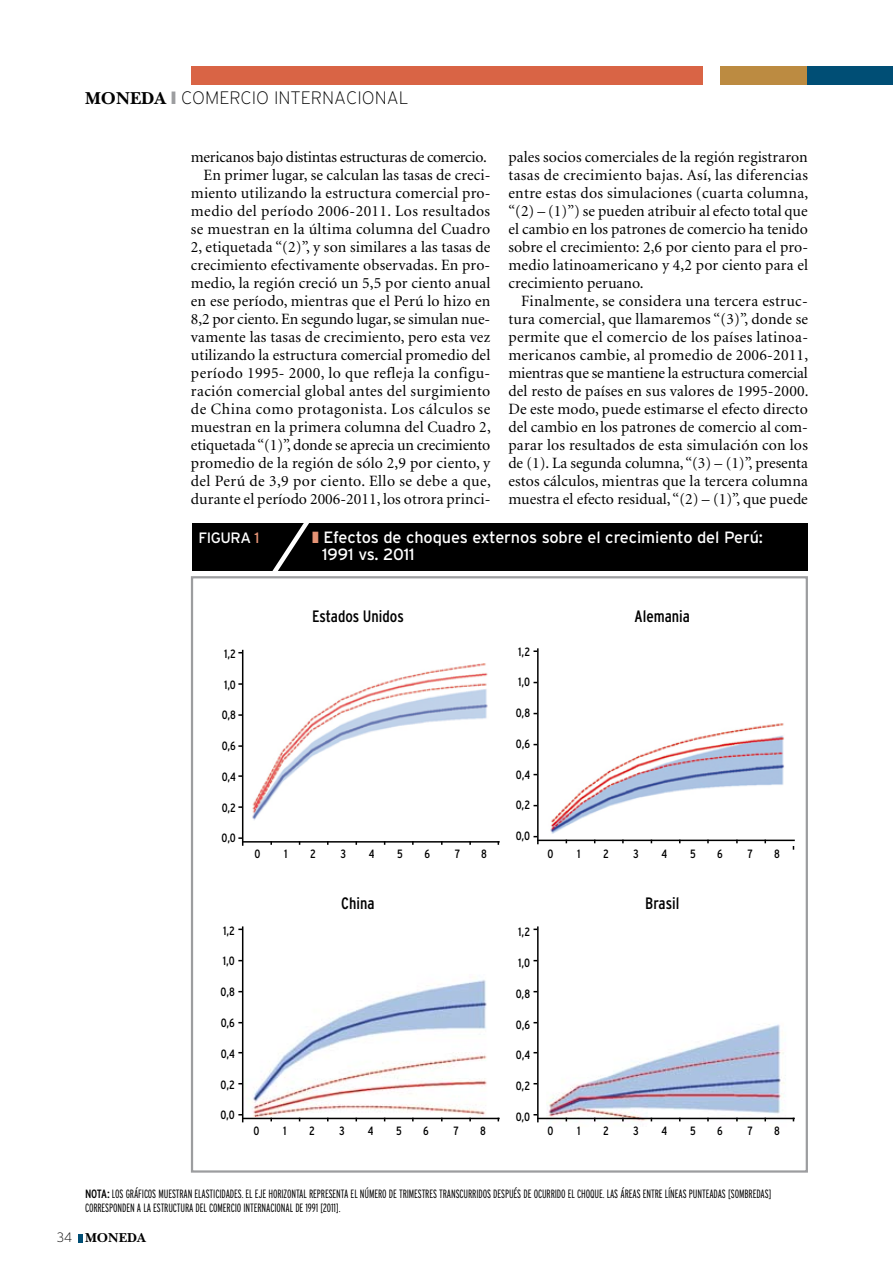
<style>
.page{position:relative;width:893px;height:1276px;background:#fff}
.page>*{position:absolute;margin:0;border:0;box-sizing:border-box;transform-origin:0 0}
.t1{font:200 18px "Interstate";color:#000}
.t2{font:condensed 16.5px "Interstate";color:#000}
.t3{font:16.35px/16.5px "Interstate";letter-spacing:-.01em;color:#fff}
.t4{font:15.75px/18px "Minion";letter-spacing:.01em;color:#000;text-align:justify}
.t5{font:15px "Interstate";letter-spacing:-.03em;color:#fff}
.t6{font:13.5px "New Baskerville Bold SC";color:#000}
.t7{font:300 extra-condensed 12px/13.5px "Interstate";letter-spacing:-.01em;color:#000}
.t8{font:condensed 12px "Interstate";color:#000}
.s1{font-family:"New Baskerville Bold SC";font-weight:400}
.s2{color:#9c9d9f}
.s3{color:#e69476}
.s4{font-weight:400;font-stretch:condensed}
.s5{font-family:"Interstate";font-weight:200}
</style>
<div class="page">
<div style="left:191px;top:67px;width:511px;height:18px;background:#d96445"></div>
<div style="left:721px;top:67px;width:87px;height:18px;background:#bc8b41"></div>
<div style="left:808px;top:67px;width:85px;height:18px;background:#004e75"></div>
<svg style="left:79px;top:1234px;width:4px;height:8px"></svg>
<div style="left:192px;top:523px;width:616px;height:48px;background:#000"></div>
<svg style="left:268px;top:523px;width:54px;height:55px"></svg>
<img style="left:252px;top:977px;width:235px;height:139px">
<img style="left:550px;top:723px;width:234px;height:111px">
<img style="left:546px;top:1024px;width:249px;height:98px">
<hr style="left:242px;top:650px;width:1px;height:196px;background:#000">
<hr style="left:242px;top:841px;width:258px;height:1px;background:#000">
<hr style="left:242px;top:926px;width:1px;height:196px;background:#000">
<hr style="left:242px;top:1117px;width:258px;height:2px;background:#000">
<hr style="left:537px;top:926px;width:2px;height:196px;background:#000">
<hr style="left:537px;top:1117px;width:258px;height:2px;background:#000">
<hr style="left:537px;top:648px;width:2px;height:196px;background:#000">
<hr style="left:537px;top:839px;width:258px;height:2px;background:#000">
<img style="left:252px;top:663px;width:236px;height:157px">
<p class="t1" style="left:85px;top:88px;width:325px"><span class="s1">MONEDA</span> <span class="s2">❙</span> COMERCIO INTERNACIONAL</p>
<p class="t4" style="left:191px;top:149px;width:302px;text-align:right">mericanos bajo distintas estructuras de comercio.<br>En primer lugar, se calculan las tasas de creci&shy;miento utilizando la estructura comercial pro&shy;medio del período 2006-2011. Los resultados se muestran en la última columna del Cuadro 2, etiquetada “(2)”, y son similares a las tasas de crecimiento efectivamente observadas. En pro&shy;medio, la región creció un 5,5 por ciento anual en ese período, mientras que el Perú lo hizo en 8,2 por ciento. En segundo lugar, se simulan nue&shy;vamente las tasas de crecimiento, pero esta vez utilizando la estructura comercial promedio del período 1995- 2000, lo que refleja la configu&shy;ración comercial global antes del surgimiento de China como protagonista. Los cálculos se muestran en la primera columna del Cuadro 2, etiquetada “(1)”, donde se aprecia un crecimiento promedio de la región de sólo 2,9 por ciento, y del Perú de 3,9 por ciento. Ello se debe a que, durante el período 2006-2011, los otrora princi-</p>
<p class="t4" style="left:508px;top:149px;width:301px">pales socios comerciales de la región registraron tasas de crecimiento bajas. Así, las diferencias entre estas dos simulaciones (cuarta columna, “(2) – (1)”) se pueden atribuir al efecto total que el cambio en los patrones de comercio ha tenido sobre el crecimiento: 2,6 por ciento para el pro&shy;medio latinoamericano y 4,2 por ciento para el crecimiento peruano.</p>
<p class="t4" style="left:508px;top:293px;width:302px;text-indent:13px">Finalmente, se considera una tercera estruc&shy;tura comercial, que llamaremos “(3)”, donde se permite que el comercio de los países latinoa&shy;mericanos cambie, al promedio de 2006-2011, mientras que se mantiene la estructura comercial del resto de países en sus valores de 1995-2000.<br>De este modo, puede estimarse el efecto directo del cambio en los patrones de comercio al com&shy;parar los resultados de esta simulación con los de (1). La segunda columna, “(3) – (1)”, presenta estos cálculos, mientras que la tercera columna muestra el efecto residual, “(2) – (1)”, que puede</p>
<p class="t5" style="left:198px;top:529px;width:63px">figura <span class="s3">1</span></p>
<p class="t3" style="left:322px;top:529px;width:442px;text-indent:-10px"><span class="s3">❚</span> Efectos de choques externos sobre el crecimiento del Perú:<br>1991 vs. 2011</p>
<p class="t8" style="left:224px;top:647px;width:13px">1,2</p>
<p class="t8" style="left:224px;top:677px;width:13px">1,0</p>
<p class="t8" style="left:222px;top:708px;width:16px">0,8</p>
<p class="t8" style="left:222px;top:739px;width:16px">0,6</p>
<p class="t8" style="left:222px;top:770px;width:16px">0,4</p>
<p class="t8" style="left:222px;top:800px;width:16px">0,2</p>
<p class="t8" style="left:222px;top:831px;width:16px">0,0</p>
<p class="t8" style="left:223px;top:923px;width:13px">1,2</p>
<p class="t8" style="left:223px;top:954px;width:13px">1,0</p>
<p class="t8" style="left:221px;top:985px;width:16px">0,8</p>
<p class="t8" style="left:221px;top:1016px;width:16px">0,6</p>
<p class="t8" style="left:221px;top:1046px;width:16px">0,4</p>
<p class="t8" style="left:221px;top:1077px;width:16px">0,2</p>
<p class="t8" style="left:221px;top:1108px;width:16px">0,0</p>
<p class="t2" style="left:312px;top:607px;width:93px">Estados Unidos</p>
<p class="t2" style="left:635px;top:607px;width:57px">Alemania</p>
<p class="t8" style="left:518px;top:645px;width:13px">1,2</p>
<p class="t8" style="left:518px;top:675px;width:13px">1,0</p>
<p class="t8" style="left:516px;top:706px;width:16px">0,8</p>
<p class="t8" style="left:516px;top:737px;width:16px">0,6</p>
<p class="t8" style="left:516px;top:768px;width:16px">0,4</p>
<p class="t8" style="left:516px;top:798px;width:16px">0,2</p>
<p class="t8" style="left:516px;top:829px;width:16px">0,0</p>
<p class="t8" style="left:254px;top:846px;width:7px">0</p>
<p class="t8" style="left:284px;top:846px;width:5px">1</p>
<p class="t8" style="left:310px;top:846px;width:7px">2</p>
<p class="t8" style="left:340px;top:846px;width:7px">3</p>
<p class="t8" style="left:369px;top:846px;width:7px">4</p>
<p class="t8" style="left:397px;top:846px;width:7px">5</p>
<p class="t8" style="left:424px;top:846px;width:7px">6</p>
<p class="t8" style="left:455px;top:846px;width:7px">7</p>
<p class="t8" style="left:481px;top:846px;width:7px">8</p>
<p class="t8" style="left:547px;top:847px;width:7px">0</p>
<p class="t8" style="left:577px;top:847px;width:5px">1</p>
<p class="t8" style="left:603px;top:847px;width:7px">2</p>
<p class="t8" style="left:633px;top:847px;width:7px">3</p>
<p class="t8" style="left:662px;top:847px;width:7px">4</p>
<p class="t8" style="left:690px;top:847px;width:7px">5</p>
<p class="t8" style="left:717px;top:847px;width:7px">6</p>
<p class="t8" style="left:748px;top:847px;width:7px">7</p>
<p class="t8" style="left:774px;top:847px;width:7px">8</p>
<p class="t2" style="left:341px;top:894px;width:35px">China</p>
<p class="t2" style="left:645px;top:894px;width:36px">Brasil</p>
<p class="t8" style="left:518px;top:925px;width:13px">1,2</p>
<p class="t8" style="left:518px;top:956px;width:13px">1,0</p>
<p class="t8" style="left:516px;top:987px;width:16px">0,8</p>
<p class="t8" style="left:516px;top:1017px;width:16px">0,6</p>
<p class="t8" style="left:516px;top:1048px;width:16px">0,4</p>
<p class="t8" style="left:516px;top:1079px;width:16px">0,2</p>
<p class="t8" style="left:516px;top:1110px;width:16px">0,0</p>
<p class="t8" style="left:253px;top:1123px;width:7px">0</p>
<p class="t8" style="left:283px;top:1123px;width:5px">1</p>
<p class="t8" style="left:309px;top:1123px;width:7px">2</p>
<p class="t8" style="left:339px;top:1123px;width:7px">3</p>
<p class="t8" style="left:368px;top:1123px;width:7px">4</p>
<p class="t8" style="left:396px;top:1123px;width:7px">5</p>
<p class="t8" style="left:423px;top:1123px;width:7px">6</p>
<p class="t8" style="left:454px;top:1123px;width:7px">7</p>
<p class="t8" style="left:480px;top:1123px;width:7px">8</p>
<p class="t8" style="left:547px;top:1123px;width:7px">0</p>
<p class="t8" style="left:577px;top:1123px;width:5px">1</p>
<p class="t8" style="left:603px;top:1123px;width:7px">2</p>
<p class="t8" style="left:633px;top:1123px;width:7px">3</p>
<p class="t8" style="left:662px;top:1123px;width:7px">4</p>
<p class="t8" style="left:690px;top:1123px;width:7px">5</p>
<p class="t8" style="left:717px;top:1123px;width:7px">6</p>
<p class="t8" style="left:748px;top:1123px;width:7px">7</p>
<p class="t8" style="left:774px;top:1123px;width:7px">8</p>
<p class="t7" style="left:85px;top:1187px;width:688px"><span class="s4">nota:</span> LOS GRÁFICOS MUESTRAN ELASTICIDADES. EL EJE HORIZONTAL REPRESENTA EL NÚMERO DE TRIMESTRES TRANSCURRIDOS DESPUÉS DE OCURRIDO EL CHOQUE. LAS ÁREAS ENTRE LÍNEAS PUNTEADAS [SOMBREDAS]<br>CORRESPONDEN A LA ESTRUCTURA DEL COMERCIO INTERNACIONAL DE 1991 [2011].</p>
<p class="t6" style="left:57px;top:1230px;width:91px"><span class="s5">34</span> MONEDA</p>
</div>
